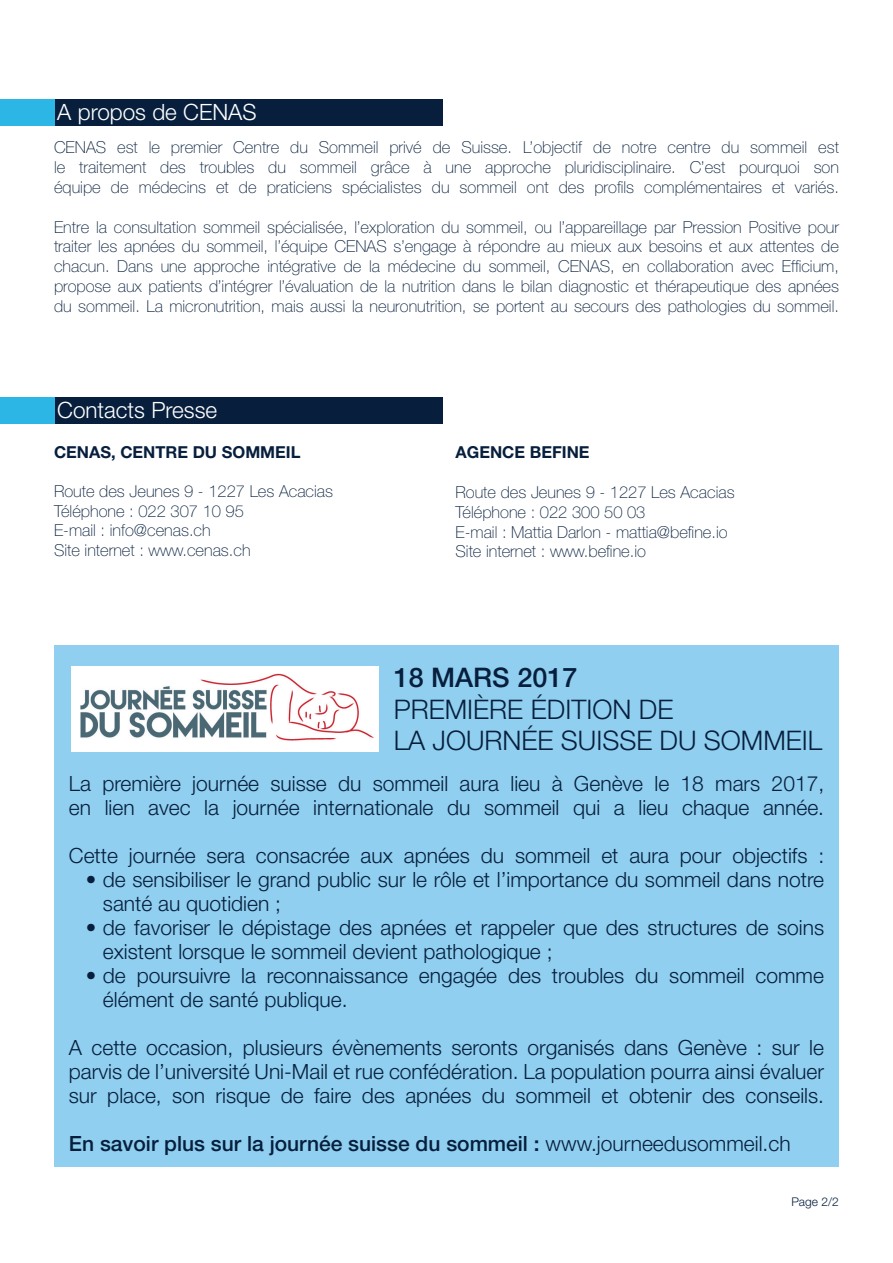
<style>
.page{position:relative;width:893px;height:1263px;background:#fff}
.page>*{position:absolute;margin:0;border:0;box-sizing:border-box;transform-origin:0 0}
.t1{font:300 27px/31.5px "Helvetica Neue LT Std";color:#071f3d}
.t2{font:500 27px "Helvetica Neue LT Std";color:#071f3d}
.t3{font:300 22.5px "Helvetica Neue LT Std";color:#fff}
.t4{font:300 21px/24px "Helvetica Neue LT Std";color:#071f3d}
.t5{font:500 21px "Helvetica Neue LT Std";color:#071f3d}
.t6{font:100 16.5px/19.8px "Helvetica Neue LT Std";color:#071f3d;text-align:justify}
.t7{font:700 16.5px "Helvetica Neue LT Std";color:#071f3d}
.t8{font:300 12px "Helvetica Neue LT Std";color:#071f3d}
.s1{font-weight:300}
</style>
<div class="page">
<div style="left:54px;top:100px;width:388px;height:26px;background:#071f3d"></div>
<div style="left:0;top:100px;width:54px;height:26px;background:#2bb6e6"></div>
<div style="left:54px;top:645px;width:785px;height:521px;background:#90cfef"></div>
<div style="left:54px;top:398px;width:388px;height:26px;background:#071f3d"></div>
<div style="left:0;top:398px;width:54px;height:26px;background:#2bb6e6"></div>
<img style="left:71px;top:667px;width:308px;height:85px">
<h2 class="t3" style="left:57px;top:98px;width:201px">A propos de CENAS</h2>
<p class="t6" style="left:54px;top:138px;width:786px">CENAS est le premier Centre du Sommeil privé de Suisse. L’objectif de notre centre du sommeil est le traitement des troubles du sommeil grâce à une approche pluridisciplinaire. C’est pourquoi son équipe de médecins et de praticiens spécialistes du sommeil ont des profils complémentaires et variés.</p>
<p class="t6" style="left:54px;top:217px;width:786px">Entre la consultation sommeil spécialisée, l’exploration du sommeil, ou l’appareillage par Pression Positive pour traiter les apnées du sommeil, l’équipe CENAS s’engage à répondre au mieux aux besoins et aux attentes de chacun. Dans une approche intégrative de la médecine du sommeil, CENAS, en collaboration avec Efficium, propose aux patients d’intégrer l’évaluation de la nutrition dans le bilan diagnostic et thérapeutique des apnées du sommeil. La micronutrition, mais aussi la neuronutrition, se portent au secours des pathologies du sommeil.</p>
<h2 class="t3" style="left:57px;top:396px;width:162px">Contacts Presse</h2>
<p class="t7" style="left:54px;top:442px;width:248px">CENAS, CENTRE DU SOMMEIL</p>
<p class="t6" style="left:54px;top:482px;width:281px;text-align:left">Route des Jeunes 9 - 1227 Les Acacias<br>Téléphone : 022 307 10 95<br>E-mail : info@cenas.ch<br>Site internet : www.cenas.ch</p>
<p class="t7" style="left:455px;top:442px;width:136px">AGENCE BEFINE</p>
<p class="t6" style="left:455px;top:482px;width:281px;text-align:left">Route des Jeunes 9 - 1227 Les Acacias Téléphone : 022 300 50 03<br>E-mail : Mattia Darlon - mattia@befine.io Site internet : www.befine.io</p>
<h1 class="t2" style="left:394px;top:662px;width:185px">18 MARS 2017</h1>
<h1 class="t1" style="left:394px;top:693px;width:430px">PREMIÈRE ÉDITION DE<br>LA JOURNÉE SUISSE DU SOMMEIL</h1>
<p class="t4" style="left:69px;top:771px;width:757px">La première journée suisse du sommeil aura lieu à Genève le 18 mars 2017, en lien avec la journée internationale du sommeil qui a lieu chaque année.</p>
<p class="t4" style="left:69px;top:843px;width:757px">Cette journée sera consacrée aux apnées du sommeil et aura pour objectifs :</p>
<p class="t4" style="left:103px;top:867px;width:723px;text-indent:-17px">• de sensibiliser le grand public sur le rôle et l’importance du sommeil dans notre santé au quotidien ;</p>
<p class="t4" style="left:103px;top:915px;width:723px;text-indent:-17px">• de favoriser le dépistage des apnées et rappeler que des structures de soins existent lorsque le sommeil devient pathologique ;</p>
<p class="t4" style="left:103px;top:963px;width:723px;text-indent:-17px">• de poursuivre la reconnaissance engagée des troubles du sommeil comme élément de santé publique.</p>
<p class="t4" style="left:69px;top:1035px;width:757px;text-align:justify">A cette occasion, plusieurs évènements seronts organisés dans Genève : sur le parvis de l’université Uni-Mail et rue confédération. La population pourra ainsi évaluer sur place, son risque de faire des apnées du sommeil et obtenir des conseils.</p>
<p class="t5" style="left:69px;top:1131px;width:723px">En savoir plus sur la journée suisse du sommeil : <span class="s1">www.journeedusommeil.ch</span></p>
<p class="t8" style="left:791px;top:1194px;width:49px">Page 2/2</p>
</div>
